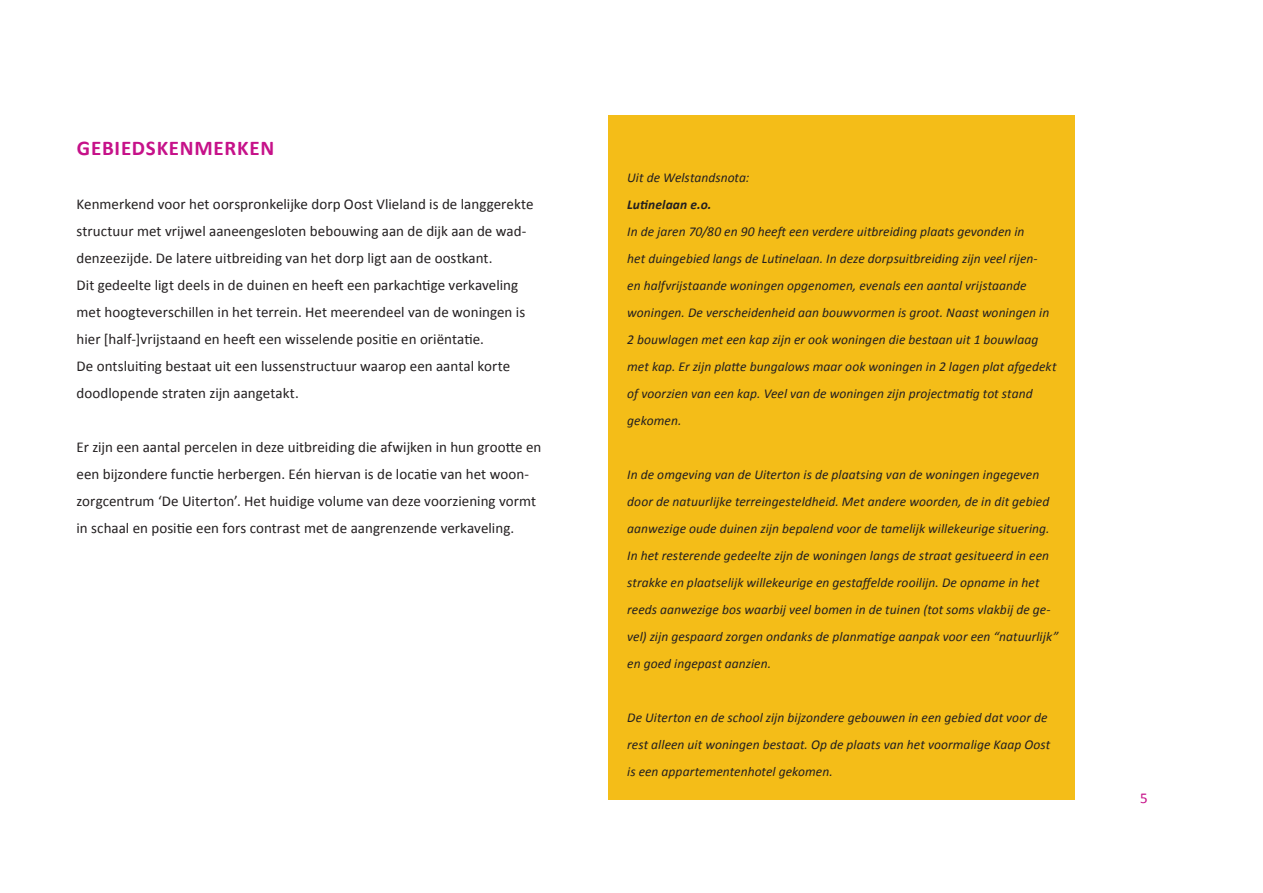
<style>
.page{position:relative;width:1263px;height:893px;background:#fff}
.page>*{position:absolute;margin:0;border:0;box-sizing:border-box;transform-origin:0 0}
.HOOFDSTUK{font:700 21px "Calibri";letter-spacing:.035em;color:#c61189}
.tekst{font:15px/27px "Calibri";color:#231f20}
.t1{font:15px "Calibri";color:#c61189}
.tekst_schuin{font:italic 13.5px/27px "Calibri";letter-spacing:.005em;color:#231f20}
.s1{font-weight:700}
</style>
<div class="page">
<div style="left:609px;top:116px;width:466px;height:684px;background:#f4bd18"></div>
<p class="HOOFDSTUK" style="left:77px;top:133px;width:199px">GEBIEDSKENMERKEN</p>
<p class="tekst" style="left:77px;top:190px;width:459px">Kenmerkend voor het oorspronkelijke dorp Oost Vlieland is de langgerekte structuur met vrijwel aaneengesloten bebouwing aan de dijk aan de wad&shy;denzeezijde. De latere uitbreiding van het dorp ligt aan de oostkant.</p>
<p class="tekst" style="left:77px;top:271px;width:450px">Dit gedeelte ligt deels in de duinen en heeft een parkachtige verkaveling met hoogteverschillen in het terrein. Het meerendeel van de woningen is hier [half-]vrijstaand en heeft een wisselende positie en oriëntatie.</p>
<p class="tekst" style="left:77px;top:352px;width:435px">De ontsluiting bestaat uit een lussenstructuur waarop een aantal korte doodlopende straten zijn aangetakt.</p>
<p class="tekst" style="left:77px;top:433px;width:466px">Er zijn een aantal percelen in deze uitbreiding die afwijken in hun grootte en een bijzondere functie herbergen. Eén hiervan is de locatie van het woon&shy;zorgcentrum ‘De Uiterton’. Het huidige volume van deze voorziening vormt in schaal en positie een fors contrast met de aangrenzende verkaveling.</p>
<p class="tekst_schuin" style="left:627px;top:163px;width:124px">Uit de Welstandsnota:</p>
<p class="tekst_schuin" style="left:627px;top:190px;width:431px"><span class="s1">Lutinelaan e.o.<br></span>In de jaren 70/80 en 90 heeft een verdere uitbreiding plaats gevonden in<br>het duingebied langs de Lutinelaan. In deze dorpsuitbreiding zijn veel rijen-<br>en halfvrijstaande woningen opgenomen, evenals een aantal vrijstaande woningen. De verscheidenheid aan bouwvormen is groot. Naast woningen in 2 bouwlagen met een kap zijn er ook woningen die bestaan uit 1 bouwlaag met kap. Er zijn platte bungalows maar ook woningen in 2 lagen plat afgedekt of voorzien van een kap. Veel van de woningen zijn projectmatig tot stand gekomen.</p>
<p class="tekst_schuin" style="left:627px;top:460px;width:433px">In de omgeving van de Uiterton is de plaatsing van de woningen ingegeven door de natuurlijke terreingesteldheid. Met andere woorden, de in dit gebied aanwezige oude duinen zijn bepalend voor de tamelijk willekeurige situering.<br>In het resterende gedeelte zijn de woningen langs de straat gesitueerd in een strakke en plaatselijk willekeurige en gestaffelde rooilijn. De opname in het reeds aanwezige bos waarbij veel bomen in de tuinen (tot soms vlakbij de ge&shy;vel) zijn gespaard zorgen ondanks de planmatige aanpak voor een “natuurlijk” en goed ingepast aanzien.</p>
<p class="tekst_schuin" style="left:627px;top:703px;width:425px">De Uiterton en de school zijn bijzondere gebouwen in een gebied dat voor de rest alleen uit woningen bestaat. Op de plaats van het voormalige Kaap Oost is een appartementenhotel gekomen.</p>
<p class="t1" style="left:1140px;top:787px;width:9px">5</p>
</div>
